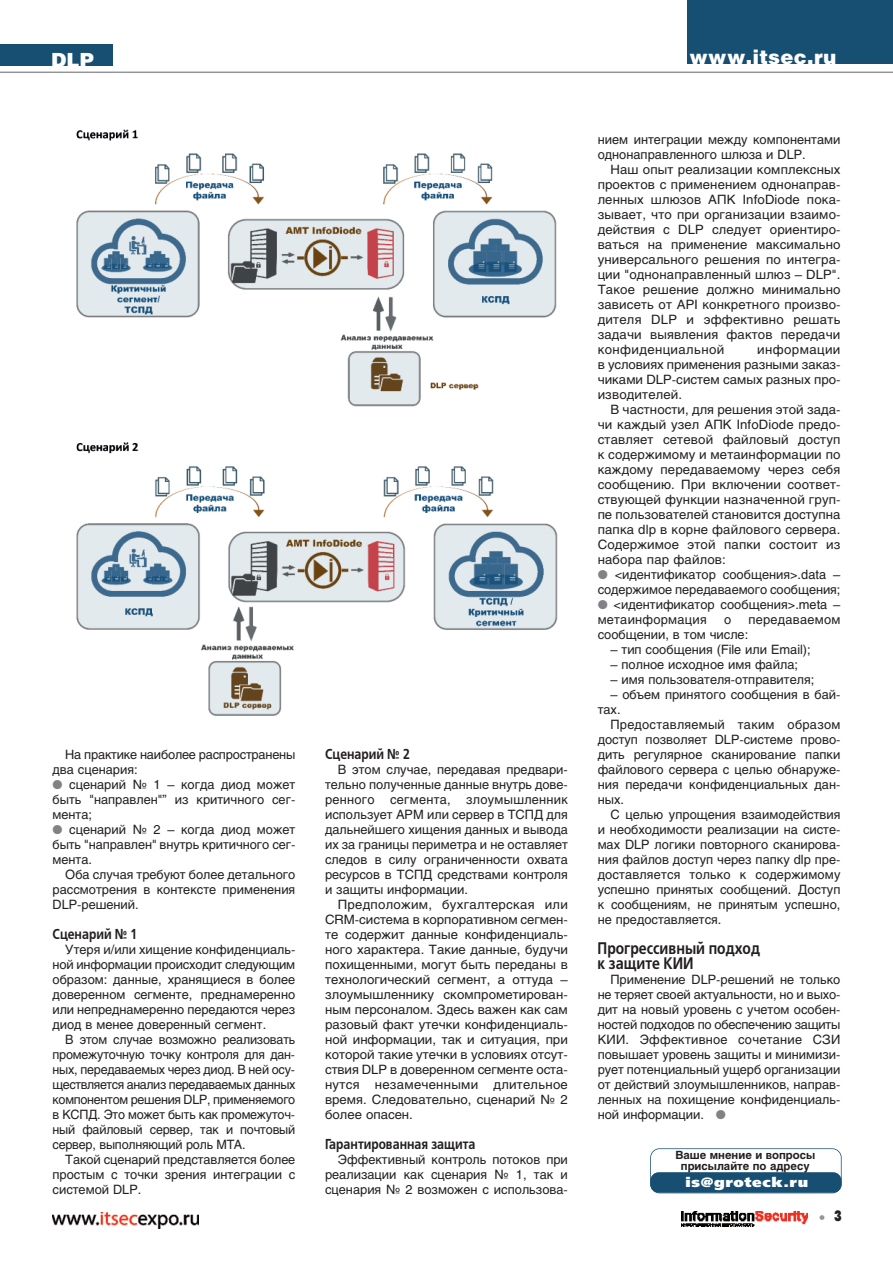
<style>
.page{position:relative;width:893px;height:1263px;background:#fff}
.page>*{position:absolute;margin:0;border:0;box-sizing:border-box;transform-origin:0 0}
.t1{font:900 19.5px "Helios";letter-spacing:.02em;color:#fff}
.t2{font:600 16.8px/15px "Free Set";color:#231f20;scale:.83 1}
.t3{font:15px "Helios";color:#939598}
.t4{font:600 14.4px "Free Set";color:#231f20;scale:.83 1}
.t5{font:800 13.5px "Free Set";letter-spacing:.045em;color:#fff;scale:1.12 1}
.t6{font:12.75px/15px "Helios";color:#231f20;text-align:justify}
.t7{font:12.75px "Helios";letter-spacing:.02em;color:#231f20}
.t8{font:700 11.25px/10.5px "Helios";color:#231f20;text-align:center}
.s1{color:#808285}
.s2{font-family:"Futura Futuris X Cond";font-weight:700;color:#231f20}
</style>
<div class="page">
<img style="left:681px;top:1211px;width:126px;height:16px">
<img style="left:52px;top:1212px;width:146px;height:17px">
<hr style="left:0;top:72px;width:893px;height:1px;background:#939598">
<div style="left:687px;top:0;width:206px;height:64px;background:#174f72"></div>
<div style="left:0;top:44px;width:113px;height:21px;background:#174f72"></div>
<img style="left:76px;top:129px;width:481px;height:278px">
<img style="left:76px;top:442px;width:482px;height:274px">
<div style="left:650px;top:1148px;width:192px;height:45px;border:2px solid #174f72;border-radius:9px"></div>
<div style="left:650px;top:1172px;width:192px;height:21px;background:#174f72;border-radius:9px"></div>
<h1 class="t1" style="left:51px;top:53px;width:45px">DLP</h1>
<h1 class="t1" style="left:689px;top:50px;width:149px">www.itsec.ru</h1>
<p class="t6" style="left:53px;top:748px;width:244px;text-indent:13px">На практике наиболее распространены два сценария:</p>
<p class="t6" style="left:53px;top:778px;width:244px"><span class="s1">●</span> сценарий № 1 – когда диод может быть "направлен"” из критичного сег&shy;мента;</p>
<p class="t6" style="left:53px;top:823px;width:244px"><span class="s1">●</span> сценарий № 2 – когда диод может быть "направлен" внутрь критичного сег&shy;мента.</p>
<p class="t6" style="left:53px;top:868px;width:244px;text-indent:13px">Оба случая требуют более детального рассмотрения в контексте применения DLP-решений.</p>
<p class="t4" style="left:52px;top:926px;width:104px">Сценарий № 1</p>
<p class="t6" style="left:52px;top:943px;width:244px;text-indent:13px">Утеря и/или хищение конфиденциаль&shy;ной информации происходит следующим образом: данные, хранящиеся в более доверенном сегменте, преднамеренно или непреднамеренно передаются через диод в менее доверенный сегмент.</p>
<p class="t6" style="left:53px;top:1033px;width:244px;text-indent:13px">В этом случае возможно реализовать промежуточную точку контроля для дан&shy;ных, передаваемых через диод. В ней осу&shy;ществляется анализ передаваемых данных компонентом решения DLP, применяемого в КСПД. Это может быть как промежуточ&shy;ный файловый сервер, так и почтовый сервер, выполняющий роль MTA.</p>
<p class="t6" style="left:53px;top:1153px;width:244px;text-indent:13px">Такой сценарий представляется более простым с точки зрения интеграции с системой DLP.</p>
<p class="t4" style="left:325px;top:746px;width:104px">Сценарий № 2</p>
<p class="t6" style="left:325px;top:763px;width:244px;text-indent:13px">В этом случае, передавая предвари&shy;тельно полученные данные внутрь дове&shy;ренного сегмента, злоумышленник использует АРМ или сервер в ТСПД для дальнейшего хищения данных и вывода их за границы периметра и не оставляет следов в силу ограниченности охвата ресурсов в ТСПД средствами контроля и защиты информации.</p>
<p class="t6" style="left:325px;top:898px;width:244px;text-indent:13px">Предположим, бухгалтерская или CRM-система в корпоративном сегмен&shy;те содержит данные конфиденциаль&shy;ного характера. Такие данные, будучи похищенными, могут быть переданы в технологический сегмент, а оттуда – злоумышленнику скомпрометирован&shy;ным персоналом. Здесь важен как сам разовый факт утечки конфиденциаль&shy;ной информации, так и ситуация, при которой такие утечки в условиях отсут&shy;ствия DLP в доверенном сегменте оста&shy;нутся незамеченными длительное время. Следовательно, сценарий № 2 более опасен.</p>
<p class="t4" style="left:325px;top:1136px;width:183px">Гарантированная защита</p>
<p class="t6" style="left:325px;top:1153px;width:244px;text-indent:13px">Эффективный контроль потоков при реализации как сценария № 1, так и сценария № 2 возможен с использова-</p>
<p class="t6" style="left:598px;top:133px;width:244px">нием интеграции между компонентами однонаправленного шлюза и DLP.</p>
<p class="t6" style="left:598px;top:163px;width:244px;text-indent:13px">Наш опыт реализации комплексных проектов с применением однонаправ&shy;ленных шлюзов АПК InfoDiode пока&shy;зывает, что при организации взаимо&shy;действия с DLP следует ориентиро&shy;ваться на применение максимально универсального решения по интегра&shy;ции "однонаправленный шлюз – DLP".<br>Такое решение должно минимально зависеть от API конкретного произво&shy;дителя DLP и эффективно решать задачи выявления фактов передачи конфиденциальной</p>
<p class="t6" style="left:598px;top:343px;width:244px;text-indent:160px">информации в условиях применения разными заказ&shy;чиками DLP-систем самых разных про&shy;изводителей.</p>
<p class="t6" style="left:598px;top:403px;width:244px;text-indent:13px">В частности, для решения этой зада&shy;чи каждый узел АПК InfoDiode предо&shy;ставляет сетевой файловый доступ к содержимому и метаинформации по каждому передаваемому через себя сообщению. При включении соответ&shy;ствующей функции назначенной груп&shy;пе пользователей становится доступна папка dlp в корне файлового сервера.<br>Содержимое этой папки состоит из набора пар файлов:</p>
<p class="t6" style="left:598px;top:568px;width:244px"><span class="s1">●</span> &lt;идентификатор сообщения&gt;.data – содержимое передаваемого сообщения;</p>
<p class="t6" style="left:598px;top:598px;width:244px"><span class="s1">●</span> &lt;идентификатор сообщения&gt;.meta – метаинформация</p>
<p class="t6" style="left:724px;top:613px;width:9px">о</p>
<p class="t7" style="left:749px;top:615px;width:93px">передаваемом</p>
<p class="t6" style="left:598px;top:628px;width:152px">сообщении, в том числе:</p>
<p class="t6" style="left:610px;top:643px;width:202px">– тип сообщения (File или Email);</p>
<p class="t6" style="left:610px;top:658px;width:189px">– полное исходное имя файла;</p>
<p class="t6" style="left:610px;top:673px;width:205px">– имя пользователя-отправителя;</p>
<p class="t6" style="left:598px;top:688px;width:244px;text-indent:13px">– объем принятого сообщения в бай&shy;тах.</p>
<p class="t6" style="left:598px;top:718px;width:244px;text-indent:13px">Предоставляемый таким образом доступ позволяет DLP-системе прово&shy;дить регулярное сканирование папки файлового сервера с целью обнаруже&shy;ния передачи конфиденциальных дан&shy;ных.</p>
<p class="t6" style="left:598px;top:808px;width:244px;text-indent:13px">С целью упрощения взаимодействия и необходимости реализации на систе&shy;мах DLP логики повторного сканирова&shy;ния файлов доступ через папку dlp пре&shy;доставляется только к содержимому успешно принятых сообщений. Доступ к сообщениям, не принятым успешно, не предоставляется.</p>
<h2 class="t2" style="left:598px;top:941px;width:197px">Прогрессивный подход к защите КИИ</h2>
<p class="t6" style="left:598px;top:973px;width:244px;text-indent:13px">Применение DLP-решений не только не теряет своей актуальности, но и выхо&shy;дит на новый уровень с учетом особен&shy;ностей подходов по обеспечению защиты КИИ. Эффективное сочетание СЗИ повышает уровень защиты и минимизи&shy;рует потенциальный ущерб организации от действий злоумышленников, направ&shy;ленных на похищение конфиденциаль&shy;ной информации. <span class="s1">●</span></p>
<p class="t8" style="left:675px;top:1151px;width:141px">Ваше мнение и вопросы присылайте по адресу</p>
<p class="t5" style="left:685px;top:1174px;width:111px">is@groteck.ru</p>
<p class="t3" style="left:819px;top:1212px;width:24px">• <span class="s2">3</span></p>
</div>
